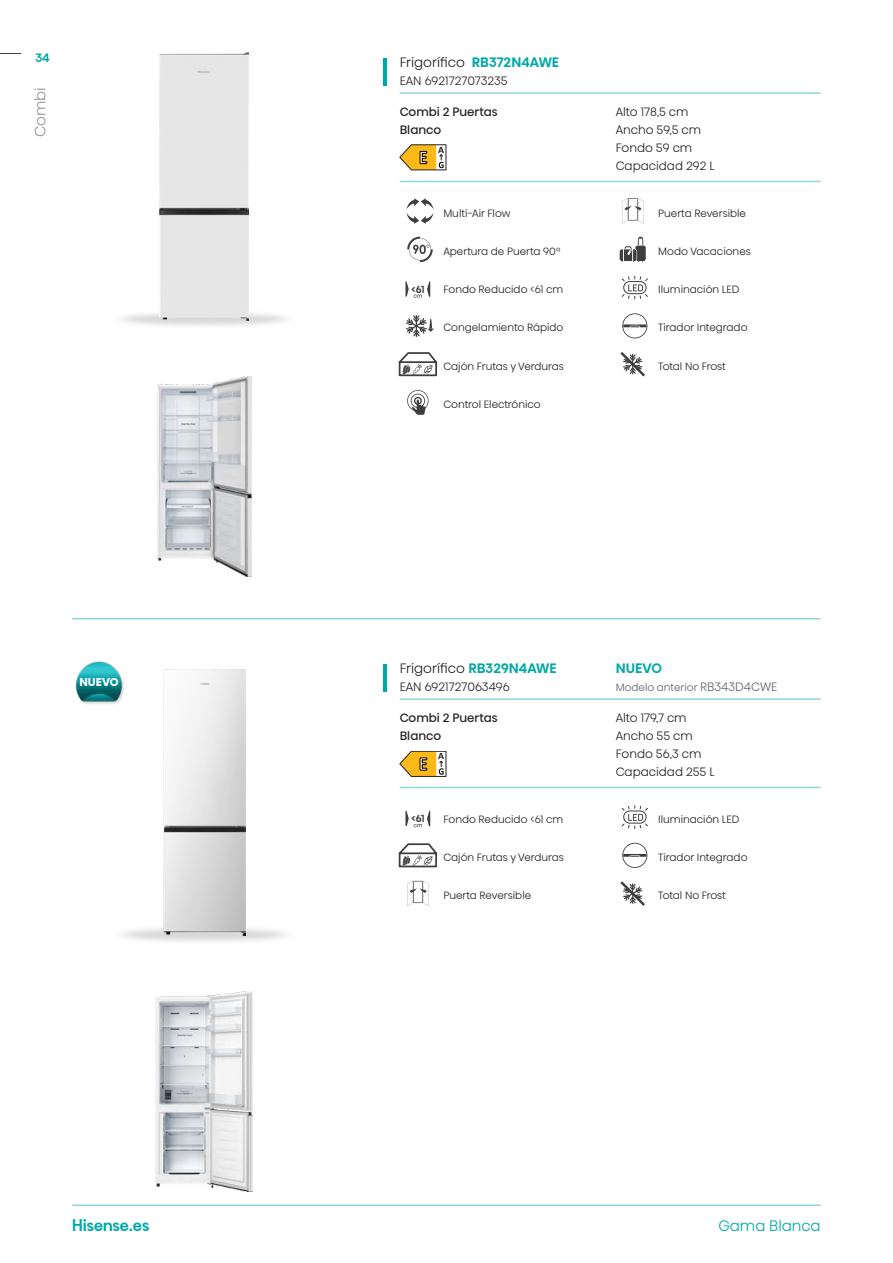
<style>
.page{position:relative;width:893px;height:1263px;background:#fff}
.page>*{position:absolute;margin:0;border:0;box-sizing:border-box;transform-origin:0 0}
.t1{font:700 19.35px "Calibri";color:#fff;scale:.93 1}
.t2{font:500 15px "Hisense Alfabet";color:#00a9a7}
.t3{font:300 15px "Hisense Alfabet";color:#00a9a7}
.t4{font:300 15px "Hisense Alfabet";color:#939598}
.t5{font:300 13.5px "Hisense Alfabet";color:#231f20}
.t6{font:500 13.5px "Hisense Alfabet";color:#00a9a7}
.t7{font:300 12px/18px "Hisense Alfabet";color:#231f20}
.t8{font:12px/18px "Hisense Alfabet";color:#231f20}
.t9{font:500 12px "Hisense Alfabet";color:#00a9a7}
.t10{font:700 11.25px "Hisense Alfabet";color:#fff}
.t11{font:300 10.5px "Hisense Alfabet";color:#231f20}
.t12{font:300 10.5px "Hisense Alfabet";color:#636366}
.t13{font:500 10.05px "Hisense Alfabet";color:#3e3e3f}
.t14{font:700 9.75px "Calibri";color:#231d1e}
.s1{font-weight:500;color:#00a9a7}
.s2{font-size:12px}
</style>
<div class="page">
<svg style="left:0;top:53px;width:21px;height:1px"></svg>
<hr style="left:72px;top:1204px;width:749px;height:2px;background:#94d5d6">
<img style="left:122px;top:918px;width:163px;height:24px">
<img style="left:159px;top:53px;width:90px;height:268px">
<img style="left:157px;top:376px;width:94px;height:200px">
<img style="left:155px;top:992px;width:98px;height:200px">
<img style="left:163px;top:669px;width:82px;height:266px">
<img style="left:75px;top:661px;width:49px;height:43px">
<hr style="left:72px;top:618px;width:749px;height:1px;background:#94d5d6">
<hr style="left:383px;top:58px;width:3px;height:27px;background:#00a9a7">
<hr style="left:400px;top:92px;width:421px;height:2px;background:#94d5d6">
<hr style="left:400px;top:181px;width:421px;height:1px;background:#94d5d6">
<svg style="left:406px;top:198px;width:28px;height:26px"></svg>
<svg style="left:407px;top:237px;width:26px;height:25px"></svg>
<svg style="left:405px;top:281px;width:25px;height:17px"></svg>
<svg style="left:406px;top:315px;width:28px;height:22px"></svg>
<svg style="left:398px;top:352px;width:39px;height:25px"></svg>
<svg style="left:407px;top:390px;width:22px;height:25px"></svg>
<svg style="left:622px;top:198px;width:22px;height:26px"></svg>
<svg style="left:620px;top:237px;width:26px;height:25px"></svg>
<svg style="left:622px;top:276px;width:26px;height:23px"></svg>
<svg style="left:622px;top:313px;width:25px;height:25px"></svg>
<svg style="left:620px;top:352px;width:25px;height:24px"></svg>
<hr style="left:383px;top:664px;width:3px;height:27px;background:#00a9a7">
<hr style="left:400px;top:698px;width:421px;height:2px;background:#94d5d6">
<hr style="left:400px;top:787px;width:421px;height:1px;background:#94d5d6">
<svg style="left:405px;top:811px;width:25px;height:16px"></svg>
<svg style="left:398px;top:843px;width:39px;height:25px"></svg>
<svg style="left:407px;top:881px;width:22px;height:26px"></svg>
<svg style="left:622px;top:805px;width:26px;height:24px"></svg>
<svg style="left:622px;top:843px;width:25px;height:25px"></svg>
<svg style="left:620px;top:881px;width:25px;height:25px"></svg>
<svg style="left:400px;top:145px;width:46px;height:25px"></svg>
<svg style="left:400px;top:751px;width:46px;height:26px"></svg>
<p class="t9" style="left:35px;top:49px;width:16px">34</p>
<h2 class="t4" style="left:26px;top:137px;width:51px;rotate:-90deg">Combi</h2>
<p class="t10" style="left:79px;top:674px;width:41px">NUEVO</p>
<p class="t5" style="left:400px;top:50px;width:161px">Frigorífico <span class="s1">RB372N4AWE</span></p>
<p class="t7" style="left:400px;top:70px;width:110px">EAN 6921727073235</p>
<p class="t8" style="left:400px;top:102px;width:99px">Combi 2 Puertas<br>Blanco</p>
<p class="t7" style="left:616px;top:101px;width:101px">Alto 178,5 cm<br>Ancho 59,5 cm<br>Fondo 59 cm<br>Capacidad 292 L</p>
<p class="t11" style="left:443px;top:203px;width:69px">Multi-Air Flow</p>
<p class="t11" style="left:443px;top:241px;width:119px">Apertura de Puerta 90°</p>
<p class="t13" style="left:411px;top:282px;width:15px">&lt;61</p>
<p class="t11" style="left:443px;top:280px;width:122px">Fondo Reducido &lt;61 cm</p>
<p class="t11" style="left:443px;top:318px;width:122px">Congelamiento Rápido</p>
<p class="t11" style="left:443px;top:356px;width:122px">Cajón Frutas y Verduras</p>
<p class="t11" style="left:443px;top:395px;width:99px">Control Electrónico</p>
<p class="t14" style="left:438px;top:143px;width:7px">A</p>
<h1 class="t1" style="left:419px;top:145px;width:11px">E</h1>
<p class="t11" style="left:658px;top:203px;width:89px">Puerta Reversible</p>
<p class="t11" style="left:658px;top:241px;width:94px">Modo Vacaciones</p>
<p class="t11" style="left:658px;top:280px;width:83px">Iluminación LED</p>
<p class="t11" style="left:658px;top:318px;width:91px">Tirador Integrado</p>
<p class="t11" style="left:658px;top:356px;width:69px">Total No Frost</p>
<p class="t5" style="left:400px;top:656px;width:159px">Frigorífico <span class="s1">RB329N4AWE</span></p>
<p class="t7" style="left:400px;top:676px;width:111px">EAN 6921727063496</p>
<p class="t8" style="left:400px;top:708px;width:99px">Combi 2 Puertas<br>Blanco</p>
<p class="t7" style="left:616px;top:707px;width:100px">Alto 179,7 cm<br>Ancho 55 cm<br>Fondo 56,3 cm<br>Capacidad 255 L</p>
<p class="t6" style="left:616px;top:659px;width:48px">NUEVO</p>
<p class="t12" style="left:616px;top:678px;width:163px">Modelo anterior <span class="s2">RB343D4CWE</span></p>
<p class="t14" style="left:438px;top:750px;width:7px">A</p>
<h1 class="t1" style="left:419px;top:751px;width:11px">E</h1>
<p class="t13" style="left:411px;top:812px;width:15px">&lt;61</p>
<p class="t11" style="left:443px;top:809px;width:122px">Fondo Reducido &lt;61 cm</p>
<p class="t11" style="left:443px;top:847px;width:122px">Cajón Frutas y Verduras</p>
<p class="t11" style="left:443px;top:886px;width:89px">Puerta Reversible</p>
<p class="t11" style="left:658px;top:809px;width:83px">Iluminación LED</p>
<p class="t11" style="left:658px;top:847px;width:91px">Tirador Integrado</p>
<p class="t11" style="left:658px;top:886px;width:69px">Total No Frost</p>
<h2 class="t2" style="left:72px;top:1215px;width:79px">HISENSE.ES</h2>
<h2 class="t3" style="left:718px;top:1212px;width:104px">Gama Blanca</h2>
</div>
